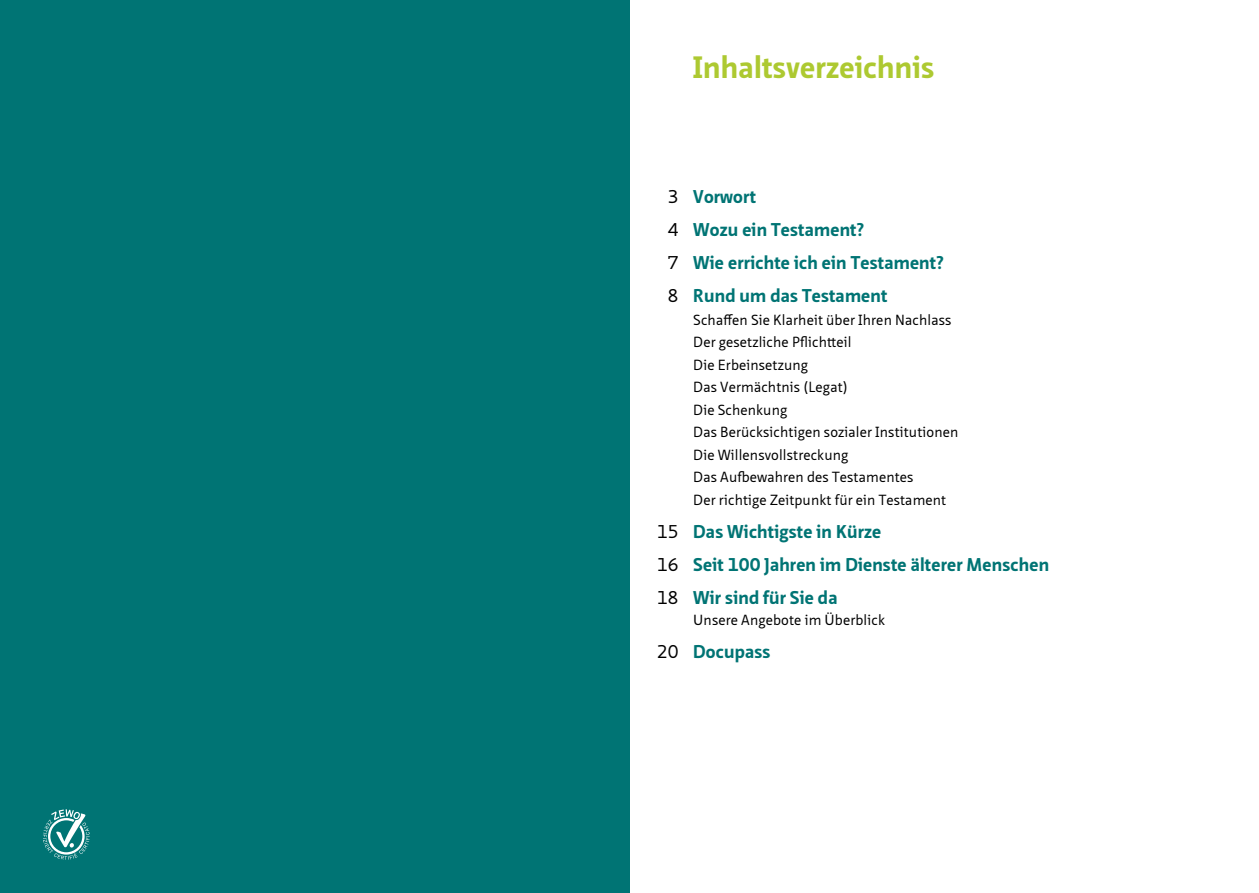
<style>
.page{position:relative;width:1259px;height:893px;background:#fff}
.page>*{position:absolute;margin:0;border:0;box-sizing:border-box;transform-origin:0 0}
.t1{font:700 30px "Neue Sans Pro";letter-spacing:.01em;color:#adc931}
.t2{font:700 18px/33px "Neue Sans Pro";letter-spacing:.01em;color:#007474}
.t3{font:18px/33px "Neue Sans Pro";letter-spacing:.01em;color:#000;text-align:justify}
.t4{font:14.25px/22.5px "Neue Sans Pro";letter-spacing:.01em;color:#000}
</style>
<div class="page">
<div style="left:0;top:0;width:629px;height:893px;background:#007474"></div>
<svg style="left:43px;top:809px;width:47px;height:51px"></svg>
<h1 class="t1" style="left:693px;top:48px;width:242px">Inhaltsverzeichnis</h1>
<p class="t3" style="left:668px;top:180px;width:12px">3<br>4<br>7<br>8</p>
<p class="t3" style="left:657px;top:515px;width:23px">15<br>16<br>18</p>
<p class="t3" style="left:657px;top:635px;width:23px">20</p>
<p class="t2" style="left:693px;top:180px;width:252px">Vorwort<br>Wozu ein Testament?<br>Wie errichte ich ein Testament?<br>Rund um das Testament</p>
<p class="t4" style="left:693px;top:308px;width:266px">Schaffen Sie Klarheit über Ihren Nachlass<br>Der gesetzliche Pflichtteil<br>Die Erbeinsetzung<br>Das Vermächtnis (Legat)<br>Die Schenkung<br>Das Berücksichtigen sozialer Institutionen<br>Die Willensvollstreckung<br>Das Aufbewahren des Testamentes<br>Der richtige Zeitpunkt für ein Testament</p>
<p class="t2" style="left:693px;top:515px;width:357px">Das Wichtigste in Kürze<br>Seit 100 Jahren im Dienste älterer Menschen<br>Wir sind für Sie da</p>
<p class="t4" style="left:693px;top:608px;width:193px">Unsere Angebote im Überblick</p>
<p class="t2" style="left:693px;top:635px;width:79px">Docupass</p>
</div>
